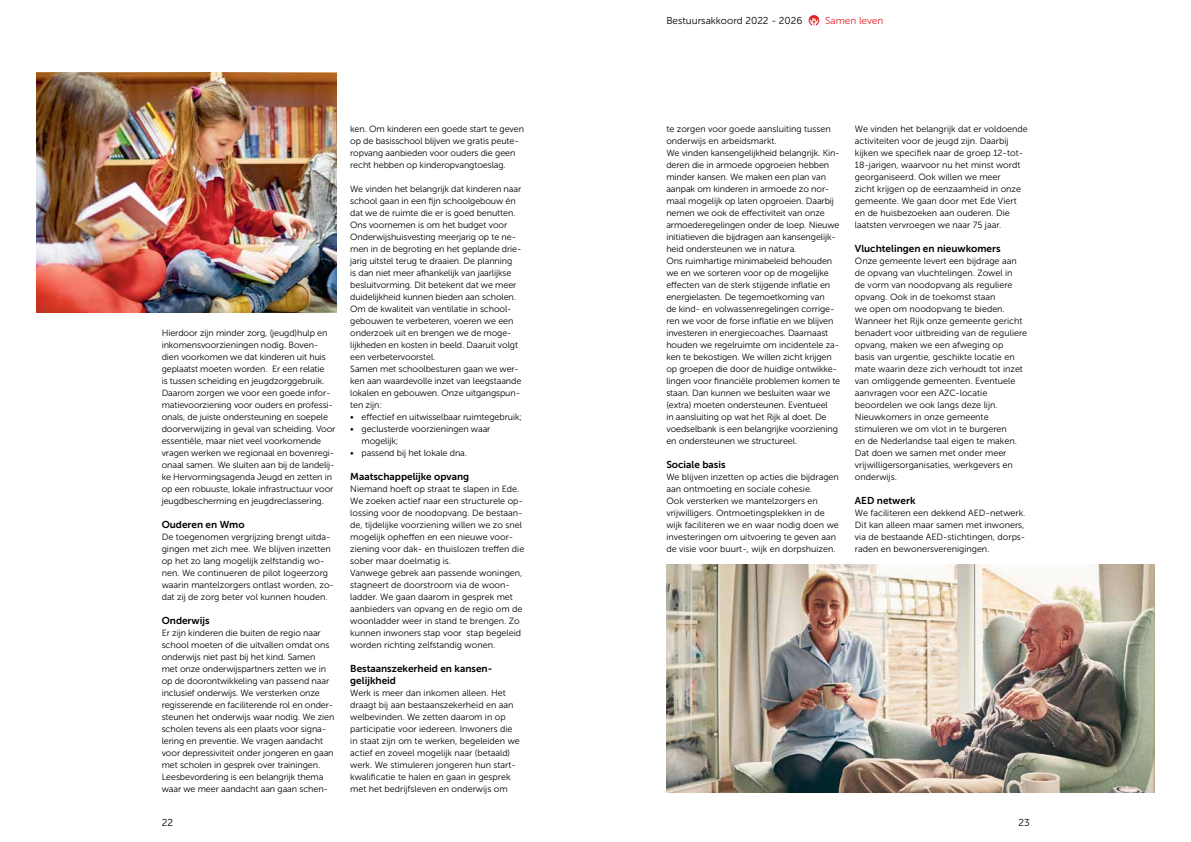
<style>
.page{position:relative;width:1191px;height:842px;background:#fff}
.page>*{position:absolute;margin:0;border:0;box-sizing:border-box;transform-origin:0 0}
.t1{font:10px/12px "Museo Sans 700";color:#000}
.t2{font:10px "Museo Sans 300";color:#000}
.t3{font:10px "Museo Sans 300";color:#e31f27}
.t4{font:9px/12px "Museo Sans 300";letter-spacing:-.01em;color:#000}
</style>
<div class="page">
<img style="left:36px;top:72px;width:300px;height:240px">
<img style="left:666px;top:564px;width:489px;height:228px">
<svg style="left:808px;top:15px;width:11px;height:11px"></svg>
<p class="t4" style="left:162px;top:327px;width:175px">Hierdoor zijn minder zorg, (jeugd)hulp en inkomensvoorzieningen nodig. Boven&shy;dien voorkomen we dat kinderen uit huis geplaatst moeten worden. Er een relatie<br>is tussen scheiding en jeugdzorggebruik.<br>Daarom zorgen we voor een goede infor&shy;matievoorziening voor ouders en professi&shy;onals, de juiste ondersteuning en soepele doorverwijzing in geval van scheiding. Voor essentiële, maar niet veel voorkomende vragen werken we regionaal en bovenregi&shy;onaal samen. We sluiten aan bij de landelij&shy;ke Hervormingsagenda Jeugd en zetten in op een robuuste, lokale infrastructuur voor jeugdbescherming en jeugdreclassering.</p>
<p class="t1" style="left:162px;top:519px;width:84px">Ouderen en Wmo</p>
<p class="t4" style="left:162px;top:531px;width:174px">De toegenomen vergrijzing brengt uitda&shy;gingen met zich mee. We blijven inzetten op het zo lang mogelijk zelfstandig wo&shy;nen. We continueren de pilot logeerzorg waarin mantelzorgers ontlast worden, zo&shy;dat zij de zorg beter vol kunnen houden.</p>
<p class="t1" style="left:162px;top:615px;width:49px">Onderwijs</p>
<p class="t4" style="left:162px;top:627px;width:174px">Er zijn kinderen die buiten de regio naar school moeten of die uitvallen omdat ons onderwijs niet past bij het kind. Samen<br>met onze onderwijspartners zetten we in op de doorontwikkeling van passend naar inclusief onderwijs. We versterken onze regisserende en faciliterende rol en onder&shy;steunen het onderwijs waar nodig. We zien scholen tevens als een plaats voor signa&shy;lering en preventie. We vragen aandacht voor depressiviteit onder jongeren en gaan met scholen in gesprek over trainingen.<br>Leesbevordering is een belangrijk thema waar we meer aandacht aan gaan schen-</p>
<p class="t4" style="left:350px;top:123px;width:175px">ken. Om kinderen een goede start te geven op de basisschool blijven we gratis peute&shy;ropvang aanbieden voor ouders die geen recht hebben op kinderopvangtoeslag.</p>
<p class="t4" style="left:350px;top:183px;width:173px">We vinden het belangrijk dat kinderen naar school gaan in een fijn schoolgebouw én dat we de ruimte die er is goed benutten.<br>Ons voornemen is om het budget voor Onderwijshuisvesting meerjarig op te ne&shy;men in de begroting en het geplande drie&shy;jarig uitstel terug te draaien. De planning<br>is dan niet meer afhankelijk van jaarlijkse besluitvorming. Dit betekent dat we meer duidelijkheid kunnen bieden aan scholen.<br>Om de kwaliteit van ventilatie in school&shy;gebouwen te verbeteren, voeren we een onderzoek uit en brengen we de moge&shy;lijkheden en kosten in beeld. Daaruit volgt een verbetervoorstel.<br>Samen met schoolbesturen gaan we wer&shy;ken aan waardevolle inzet van leegstaande lokalen en gebouwen. Onze uitgangspun&shy;ten zijn:</p>
<p class="t4" style="left:350px;top:411px;width:173px">• effectief en uitwisselbaar ruimtegebruik;</p>
<p class="t4" style="left:361px;top:423px;width:130px;text-indent:-11px">• geclusterde voorzieningen waar mogelijk;</p>
<p class="t4" style="left:350px;top:447px;width:118px">• passend bij het lokale dna.</p>
<p class="t1" style="left:350px;top:471px;width:121px">Maatschappelijke opvang</p>
<p class="t4" style="left:350px;top:483px;width:176px">Niemand hoeft op straat te slapen in Ede.<br>We zoeken actief naar een structurele op&shy;lossing voor de noodopvang. De bestaan&shy;de, tijdelijke voorziening willen we zo snel mogelijk opheffen en een nieuwe voor&shy;ziening voor dak- en thuislozen treffen die sober maar doelmatig is.<br>Vanwege gebrek aan passende woningen, stagneert de doorstroom via de woon&shy;ladder. We gaan daarom in gesprek met aanbieders van opvang en de regio om de woonladder weer in stand te brengen. Zo kunnen inwoners stap voor stap begeleid worden richting zelfstandig wonen.</p>
<p class="t1" style="left:350px;top:663px;width:143px">Bestaanszekerheid en kansen&shy;gelijkheid</p>
<p class="t4" style="left:350px;top:687px;width:171px">Werk is meer dan inkomen alleen. Het draagt bij aan bestaanszekerheid en aan welbevinden. We zetten daarom in op participatie voor iedereen. Inwoners die in staat zijn om te werken, begeleiden we actief en zoveel mogelijk naar (betaald) werk. We stimuleren jongeren hun start&shy;kwalificatie te halen en gaan in gesprek met het bedrijfsleven en onderwijs om</p>
<p class="t2" style="left:666px;top:15px;width:138px">Bestuursakkoord 2022 - 2026</p>
<p class="t3" style="left:825px;top:15px;width:60px">Samen leven</p>
<p class="t4" style="left:666px;top:123px;width:175px">te zorgen voor goede aansluiting tussen onderwijs en arbeidsmarkt.<br>We vinden kansengelijkheid belangrijk. Kin&shy;deren die in armoede opgroeien hebben minder kansen. We maken een plan van aanpak om kinderen in armoede zo nor&shy;maal mogelijk op laten opgroeien. Daarbij nemen we ook de effectiviteit van onze armoederegelingen onder de loep. Nieuwe initiatieven die bijdragen aan kansengelijk&shy;heid ondersteunen we in natura.<br>Ons ruimhartige minimabeleid behouden we en we sorteren voor op de mogelijke effecten van de sterk stijgende inflatie en energielasten. De tegemoetkoming van<br>de kind- en volwassenregelingen corrige&shy;ren we voor de forse inflatie en we blijven investeren in energiecoaches. Daarnaast houden we regelruimte om incidentele za&shy;ken te bekostigen. We willen zicht krijgen op groepen die door de huidige ontwikke&shy;lingen voor financiële problemen komen te staan. Dan kunnen we besluiten waar we (extra) moeten ondersteunen. Eventueel<br>in aansluiting op wat het Rijk al doet. De voedselbank is een belangrijke voorziening en ondersteunen we structureel.</p>
<p class="t1" style="left:666px;top:459px;width:61px">Sociale basis</p>
<p class="t4" style="left:666px;top:471px;width:174px">We blijven inzetten op acties die bijdragen aan ontmoeting en sociale cohesie.<br>Ook versterken we mantelzorgers en vrijwilligers. Ontmoetingsplekken in de wijk faciliteren we en waar nodig doen we investeringen om uitvoering te geven aan de visie voor buurt-, wijk en dorpshuizen.</p>
<p class="t4" style="left:855px;top:123px;width:174px">We vinden het belangrijk dat er voldoende activiteiten voor de jeugd zijn. Daarbij kijken we specifiek naar de groep 12-tot-18-jarigen, waarvoor nu het minst wordt georganiseerd. Ook willen we meer<br>zicht krijgen op de eenzaamheid in onze gemeente. We gaan door met Ede Viert en de huisbezoeken aan ouderen. Die laatsten vervroegen we naar 75 jaar.</p>
<p class="t1" style="left:855px;top:243px;width:147px">Vluchtelingen en nieuwkomers</p>
<p class="t4" style="left:855px;top:255px;width:174px">Onze gemeente levert een bijdrage aan de opvang van vluchtelingen. Zowel in<br>de vorm van noodopvang als reguliere opvang. Ook in de toekomst staan<br>we open om noodopvang te bieden.<br>Wanneer het Rijk onze gemeente gericht benadert voor uitbreiding van de reguliere opvang, maken we een afweging op<br>basis van urgentie, geschikte locatie en mate waarin deze zich verhoudt tot inzet van omliggende gemeenten. Eventuele aanvragen voor een AZC-locatie beoordelen we ook langs deze lijn.<br>Nieuwkomers in onze gemeente stimuleren we om vlot in te burgeren<br>en de Nederlandse taal eigen te maken.<br>Dat doen we samen met onder meer vrijwilligersorganisaties, werkgevers en onderwijs.</p>
<p class="t1" style="left:855px;top:495px;width:62px">AED netwerk</p>
<p class="t4" style="left:855px;top:507px;width:172px;text-align:justify">We faciliteren een dekkend AED-netwerk.<br>Dit kan alleen maar samen met inwoners, via de bestaande AED-stichtingen, dorps&shy;raden en bewonersverenigingen.</p>
<p class="t2" style="left:162px;top:817px;width:13px">22</p>
<p class="t2" style="left:1018px;top:817px;width:13px">23</p>
</div>
